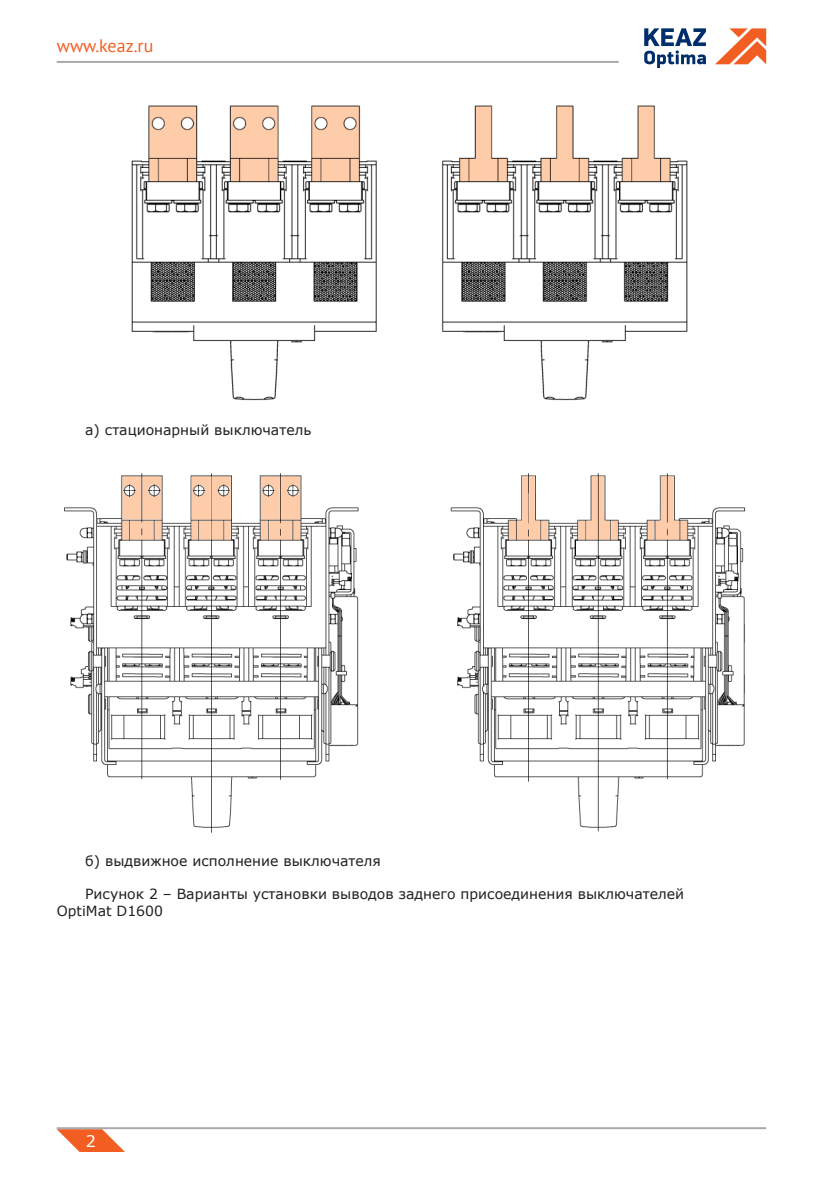
<style>
.page{position:relative;width:840px;height:1191px;background:#fff}
.page>*{position:absolute;margin:0;border:0;box-sizing:border-box;transform-origin:0 0}
.t1{font:18px "PT Sans";color:#f25d21}
.t2{font:16px "Verdana";color:#fff}
.t3{font:14px/16.8px "Verdana";color:#231f20}
</style>
<div class="page">
<hr style="left:57px;top:61px;width:561px;height:2px;background:#a8a9ad">
<svg style="left:715px;top:28px;width:50px;height:36px"></svg>
<svg style="left:644px;top:28px;width:61px;height:40px"></svg>
<svg style="left:57px;top:1129px;width:68px;height:23px"></svg>
<hr style="left:57px;top:1127px;width:708px;height:2px;background:#a8a9ad">
<img style="left:131px;top:105px;width:557px;height:296px">
<img style="left:64px;top:473px;width:682px;height:360px">
<p class="t1" style="left:57px;top:34px;width:98px">www.keaz.ru</p>
<p class="t3" style="left:85px;top:421px;width:228px">а) стационарный выключатель</p>
<p class="t3" style="left:85px;top:852px;width:297px">б) выдвижное исполнение выключателя</p>
<p class="t3" style="left:57px;top:886px;width:628px;text-indent:28px">Рисунок 2 – Варианты установки выводов заднего присоединения выключателей<br>OptiMat D1600</p>
<p class="t2" style="left:86px;top:1129px;width:12px">2</p>
</div>
